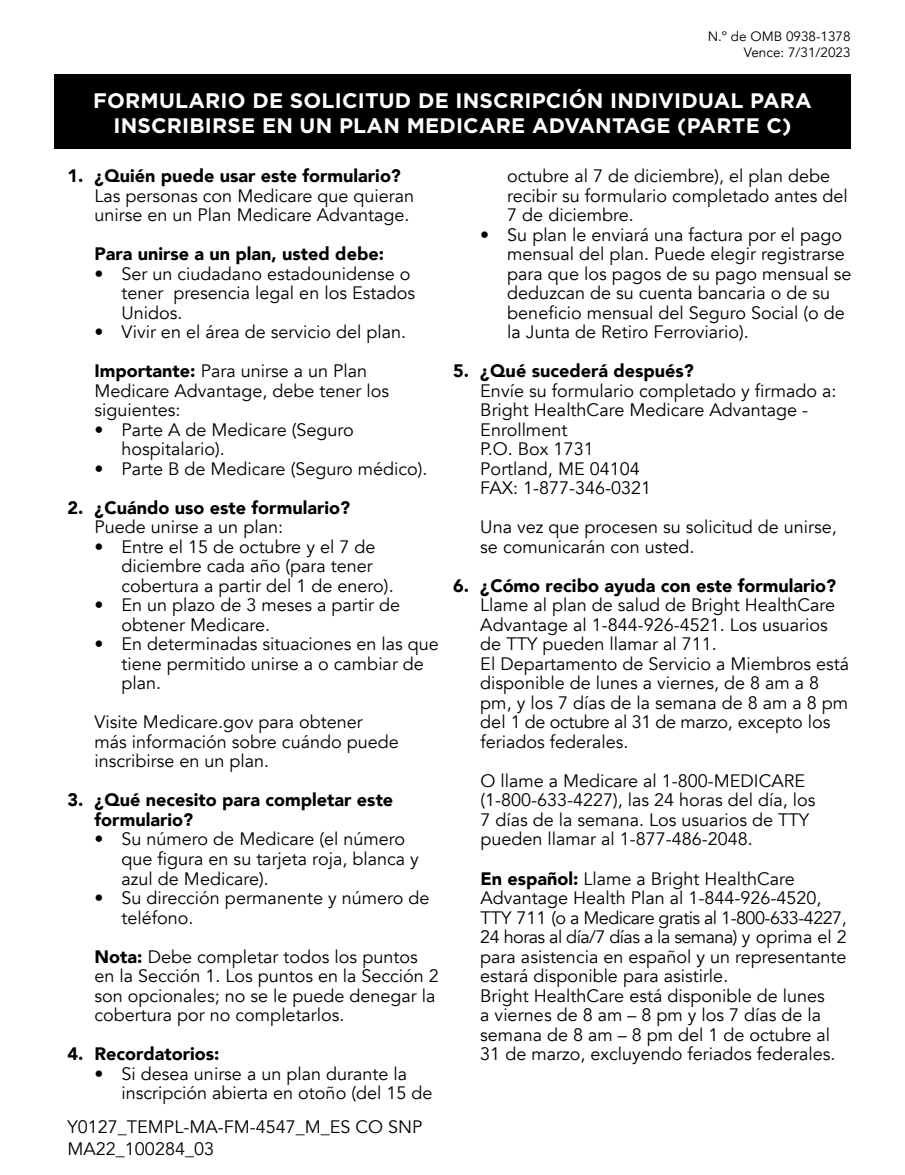
<style>
.page{position:relative;width:905px;height:1175px;background:#fff}
.page>*{position:absolute;margin:0;border:0;box-sizing:border-box;transform-origin:0 0}
.t1{font:700 21px/25.5px "Gotham";letter-spacing:.01em;color:#fff;text-align:center}
.t2{font:18px/19.5px "Avenir";color:#000}
.t3{font:900 18px/19.5px "Avenir";color:#000}
.t4{font:13.5px/16.2px "Avenir";color:#000;text-align:right}
.s1{font-weight:900}
</style>
<div class="page">
<div style="left:54px;top:74px;width:796px;height:74px;background:#000"></div>
<p class="t4" style="left:707px;top:28px;width:144px">N.º de OMB 0938-1378<br>Vence: 7/31/2023</p>
<h2 class="t1" style="left:93px;top:87px;width:720px">FORMULARIO DE SOLICITUD DE INSCRIPCIÓN INDIVIDUAL PARA<br>INSCRIBIRSE EN UN PLAN MEDICARE ADVANTAGE (PARTE C)</h2>
<p class="t2" style="left:94px;top:167px;width:321px;text-indent:-27px"><span class="s1">1. ¿Quién puede usar este formulario?<br></span>Las personas con Medicare que quieran unirse en un Plan Medicare Advantage.</p>
<p class="t3" style="left:94px;top:244px;width:291px">Para unirse a un plan, usted debe:</p>
<p class="t2" style="left:122px;top:264px;width:295px;text-indent:-27px">• Ser un ciudadano estadounidense o tener presencia legal en los Estados<br>Unidos.</p>
<p class="t2" style="left:95px;top:323px;width:313px">• Vivir en el área de servicio del plan.</p>
<p class="t2" style="left:95px;top:362px;width:296px"><span class="s1">Importante:</span> Para unirse a un Plan<br>Medicare Advantage, debe tener los siguientes:</p>
<p class="t2" style="left:122px;top:420px;width:234px;text-indent:-27px">• Parte A de Medicare (Seguro hospitalario).</p>
<p class="t2" style="left:94px;top:459px;width:334px">• Parte B de Medicare (Seguro médico).</p>
<p class="t3" style="left:68px;top:497px;width:284px">2. ¿Cuándo uso este formulario?</p>
<p class="t2" style="left:94px;top:518px;width:190px">Puede unirse a un plan:</p>
<p class="t2" style="left:122px;top:537px;width:273px;text-indent:-27px">• Entre el 15 de octubre y el 7 de diciembre cada año (para tener cobertura a partir del 1 de enero).</p>
<p class="t2" style="left:122px;top:596px;width:280px;text-indent:-27px">• En un plazo de 3 meses a partir de obtener Medicare.</p>
<p class="t2" style="left:122px;top:635px;width:319px;text-indent:-27px">• En determinadas situaciones en las que tiene permitido unirse a o cambiar de plan.</p>
<p class="t2" style="left:94px;top:713px;width:306px">Visite Medicare.gov para obtener más información sobre cuándo puede inscribirse en un plan.</p>
<p class="t3" style="left:94px;top:790px;width:300px;text-indent:-27px">3. ¿Qué necesito para completar este formulario?</p>
<p class="t2" style="left:122px;top:830px;width:299px;text-indent:-27px">• Su número de Medicare (el número que figura en su tarjeta roja, blanca y azul de Medicare).</p>
<p class="t2" style="left:122px;top:888px;width:309px;text-indent:-27px">• Su dirección permanente y número de teléfono.</p>
<p class="t2" style="left:95px;top:946px;width:346px"><span class="s1">Nota:</span> Debe completar todos los puntos en la Sección 1. Los puntos en la Sección 2 son opcionales; no se le puede denegar la cobertura por no completarlos.</p>
<p class="t3" style="left:68px;top:1043px;width:153px">4. Recordatorios:</p>
<p class="t2" style="left:122px;top:1063px;width:312px;text-indent:-27px">• Si desea unirse a un plan durante la inscripción abierta en otoño (del 15 de</p>
<p class="t2" style="left:507px;top:167px;width:342px">octubre al 7 de diciembre), el plan debe recibir su formulario completado antes del<br>7 de diciembre.</p>
<p class="t2" style="left:507px;top:225px;width:346px;text-indent:-27px">• Su plan le enviará una factura por el pago mensual del plan. Puede elegir registrarse para que los pagos de su pago mensual se deduzcan de su cuenta bancaria o de su beneficio mensual del Seguro Social (o de la Junta de Retiro Ferroviario).</p>
<p class="t3" style="left:453px;top:361px;width:242px">5. ¿Qué sucederá después?</p>
<p class="t2" style="left:480px;top:381px;width:358px">Envíe su formulario completado y firmado a:</p>
<p class="t2" style="left:480px;top:401px;width:329px">Bright HealthCare Medicare Advantage -<br>Enrollment</p>
<p class="t2" style="left:480px;top:440px;width:115px">P.O. Box 1731</p>
<p class="t2" style="left:480px;top:459px;width:161px">Portland, ME 04104</p>
<p class="t2" style="left:480px;top:479px;width:172px">FAX: 1-877-346-0321</p>
<p class="t2" style="left:480px;top:518px;width:358px">Una vez que procesen su solicitud de unirse, se comunicarán con usted.</p>
<p class="t3" style="left:453px;top:575px;width:384px">6. ¿Cómo recibo ayuda con este formulario?</p>
<p class="t2" style="left:480px;top:596px;width:356px">Llame al plan de salud de Bright HealthCare<br>Advantage al 1-844-926-4521. Los usuarios de TTY pueden llamar al 711.</p>
<p class="t2" style="left:480px;top:654px;width:370px">El Departamento de Servicio a Miembros está disponible de lunes a viernes, de 8 am a 8 pm, y los 7 días de la semana de 8 am a 8 pm del 1 de octubre al 31 de marzo, excepto los feriados federales.</p>
<p class="t2" style="left:480px;top:771px;width:337px">O llame a Medicare al 1-800-MEDICARE (1-800-633-4227), las 24 horas del día, los 7 días de la semana. Los usuarios de TTY pueden llamar al 1-877-486-2048.</p>
<p class="t2" style="left:480px;top:869px;width:368px"><span class="s1">En español:</span> Llame a Bright HealthCare Advantage Health Plan al 1-844-926-4520, TTY 711 (o a Medicare gratis al 1-800-633-4227, 24 horas al día/7 días a la semana) y oprima el 2 para asistencia en español y un representante estará disponible para asistirle.</p>
<p class="t2" style="left:480px;top:985px;width:357px">Bright HealthCare está disponible de lunes a viernes de 8 am – 8 pm y los 7 días de la semana de 8 am – 8 pm del 1 de octubre al 31 de marzo, excluyendo feriados federales.</p>
<p class="t2" style="left:68px;top:1116px;width:356px;line-height:21.6px">Y0127_TEMPL-MA-FM-4547_M_ES CO SNP<br>MA22_100284_03</p>
</div>
